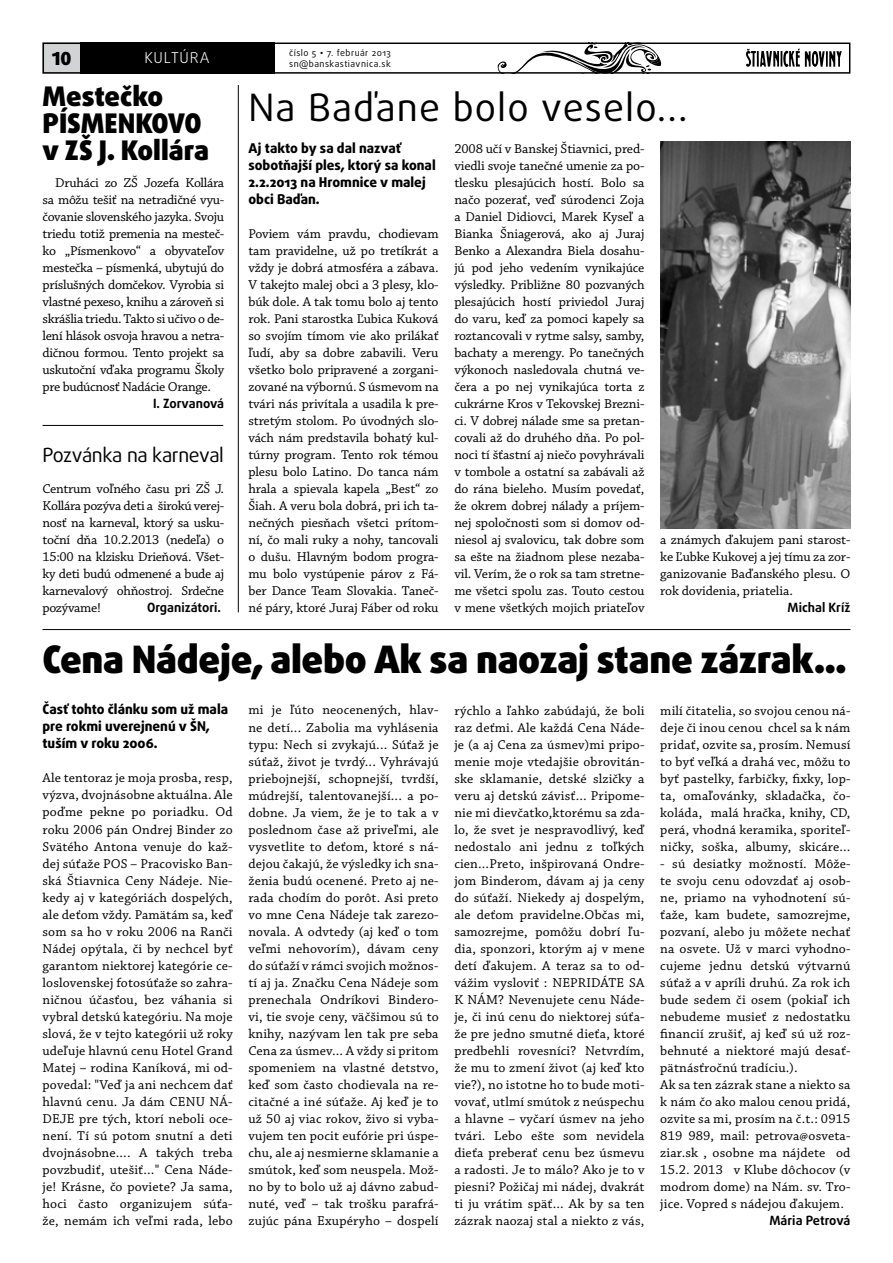
<style>
.page{position:relative;width:893px;height:1263px;background:#fff}
.page>*{position:absolute;margin:0;border:0;box-sizing:border-box;transform-origin:0 0}
.t1{font:900 37.8px "Daxline Pro";letter-spacing:-.01em;color:#000}
.t2{font:37.8px "Daxline Pro";letter-spacing:.03em;color:#000}
.t3{font:900 27px/27px "Daxline Pro";color:#000}
.t4{font:19.5px "Daxline Pro";letter-spacing:-.03em;color:#000}
.t5{font:900 18px "Daxline Pro";color:#000}
.t6{font:300 15px "Daxline Pro";letter-spacing:.06em;color:#fff}
.t7{font:13.5px/17px "Chaparral Pro Capt";letter-spacing:.01em;color:#000;text-align:justify}
.t8{font:800 13.5px/17px "Daxline Pro";color:#000}
.t9{font:700 12.75px "Daxline Pro";color:#000}
.t10{font:9px "Daxline Pro";letter-spacing:.05em;color:#000}
.s1{font-family:"Gill Sans MT Pro"}
</style>
<div class="page">
<div style="left:43px;top:43px;width:46px;height:31px;background:#d1d3d4"></div>
<svg style="left:497px;top:46px;width:165px;height:25px"></svg>
<div style="left:43px;top:43px;width:807px;height:31px;border:2px solid #000"></div>
<div style="left:80px;top:43px;width:194px;height:31px;background:#000"></div>
<svg style="left:746px;top:49px;width:96px;height:18px"></svg>
<hr style="left:238px;top:85px;width:1px;height:527px;background:#000">
<hr style="left:43px;top:629px;width:807px;height:1px;background:#000">
<hr style="left:43px;top:425px;width:180px;height:1px;background:#000">
<img style="left:660px;top:141px;width:190px;height:387px">
<h3 class="t5" style="left:52px;top:46px;width:21px">10</h3>
<p class="t10" style="left:289px;top:47px;width:103px">číslo 5 <span class="s1">•</span> 7. február 2013</p>
<p class="t6" style="left:144px;top:48px;width:67px">KULTÚRA</p>
<p class="t10" style="left:289px;top:58px;width:103px">sn@banskastiavnica.sk</p>
<h2 class="t3" style="left:43px;top:83px;width:168px">Mestečko<br>PÍSMENKOVO v ZŠ J. Kollára</h2>
<p class="t7" style="left:43px;top:175px;width:183px;text-indent:13px">Druháci zo ZŠ Jozefa Kollára sa môžu tešiť na netradičné vyu&shy;čovanie slovenského jazyka. Svoju triedu totiž premenia na mesteč&shy;ko „Písmenkovo“ a obyvateľov mestečka – písmenká, ubytujú do príslušných domčekov. Vyrobia si vlastné pexeso, knihu a zároveň si skrášlia triedu. Takto si učivo o de&shy;lení hlások osvoja hravou a netra&shy;dičnou formou. Tento projekt sa uskutoční vďaka programu Školy pre budúcnosť Nadácie Orange.</p>
<p class="t9" style="left:153px;top:395px;width:73px">I. Zorvanová</p>
<h3 class="t4" style="left:43px;top:442px;width:183px">Pozvánka na karneval</h3>
<p class="t7" style="left:43px;top:481px;width:183px">Centrum voľného času pri ZŠ J.<br>Kollára pozýva deti a širokú verej&shy;nosť na karneval, ktorý sa usku&shy;toční dňa 10.2.2013 (nedeľa) o 15:00 na klzisku Drieňová. Všet&shy;ky deti budú odmenené a bude aj karnevalový ohňostroj. Srdečne pozývame!</p>
<p class="t9" style="left:147px;top:599px;width:75px">Organizátori.</p>
<h1 class="t2" style="left:248px;top:82px;width:441px">Na Baďane bolo veselo...</h1>
<p class="t8" style="left:248px;top:140px;width:189px">Aj takto by sa dal nazvať sobotňajší ples, ktorý sa konal<br>2.2.2013 na Hromnice v malej obci Baďan.</p>
<p class="t7" style="left:248px;top:226px;width:192px">Poviem vám pravdu, chodievam tam pravidelne, už po tretíkrát a vždy je dobrá atmosféra a zábava.<br>V takejto malej obci a 3 plesy, klo&shy;búk dole. A tak tomu bolo aj tento rok. Pani starostka Ľubica Kuková so svojím tímom vie ako prilákať ľudí, aby sa dobre zabavili. Veru všetko bolo pripravené a zorgani&shy;zované na výbornú. S úsmevom na tvári nás privítala a usadila k pre&shy;stretým stolom. Po úvodných slo&shy;vách nám predstavila bohatý kul&shy;túrny program. Tento rok témou plesu bolo Latino. Do tanca nám hrala a spievala kapela „Best“ zo Šiah. A veru bola dobrá, pri ich ta&shy;nečných piesňach všetci prítom&shy;ní, čo mali ruky a nohy, tancovali o dušu. Hlavným bodom progra&shy;mu bolo vystúpenie párov z Fá&shy;ber Dance Team Slovakia. Taneč&shy;né páry, ktoré Juraj Fáber od roku</p>
<p class="t7" style="left:454px;top:141px;width:192px">2008 učí v Banskej Štiavnici, pred&shy;viedli svoje tanečné umenie za po&shy;tlesku plesajúcich hostí. Bolo sa načo pozerať, veď súrodenci Zoja a Daniel Didiovci, Marek Kyseľ a Bianka Šniagerová, ako aj Juraj Benko a Alexandra Biela dosahu&shy;jú pod jeho vedením vynikajúce výsledky. Približne 80 pozvaných plesajúcich hostí priviedol Juraj do varu, keď za pomoci kapely sa roztancovali v rytme salsy, samby, bachaty a merengy. Po tanečných výkonoch nasledovala chutná ve&shy;čera a po nej vynikajúca torta z cukrárne Kros v Tekovskej Brezni&shy;ci. V dobrej nálade sme sa pretan&shy;covali až do druhého dňa. Po pol&shy;noci tí šťastní aj niečo povyhrávali v tombole a ostatní sa zabávali až do rána bieleho. Musím povedať, že okrem dobrej nálady a príjem&shy;nej spoločnosti som si domov od&shy;niesol aj svalovicu, tak dobre som sa ešte na žiadnom plese nezaba&shy;vil. Verím, že o rok sa tam stretne&shy;me všetci spolu zas. Touto cestou v mene všetkých mojich priateľov</p>
<p class="t7" style="left:660px;top:532px;width:192px">a známych ďakujem pani starost&shy;ke Ľubke Kukovej a jej tímu za zor&shy;ganizovanie Baďanského plesu. O rok dovidenia, priatelia.</p>
<p class="t9" style="left:788px;top:599px;width:64px">Michal Kríž</p>
<h1 class="t1" style="left:43px;top:634px;width:805px">Cena Nádeje, alebo Ak sa naozaj stane zázrak...</h1>
<p class="t8" style="left:43px;top:701px;width:187px">Časť tohto článku som už mala pre rokmi uverejnenú v ŠN, tuším v roku 2006.</p>
<p class="t7" style="left:43px;top:770px;width:192px">Ale tentoraz je moja prosba, resp, výzva, dvojnásobne aktuálna. Ale poďme pekne po poriadku. Od roku 2006 pán Ondrej Binder zo Svätého Antona venuje do kaž&shy;dej súťaže POS – Pracovisko Ban&shy;ská Štiavnica Ceny Nádeje. Nie&shy;kedy aj v kategóriách dospelých, ale deťom vždy. Pamätám sa, keď som sa ho v roku 2006 na Ranči Nádej opýtala, či by nechcel byť garantom niektorej kategórie ce&shy;loslovenskej fotosúťaže so zahra&shy;ničnou účasťou, bez váhania si vybral detskú kategóriu. Na moje slová, že v tejto kategórii už roky udeľuje hlavnú cenu Hotel Grand Matej – rodina Kaníková, mi od&shy;povedal: "Veď ja ani nechcem dať hlavnú cenu. Ja dám CENU NÁ-DEJE pre tých, ktorí neboli oce&shy;není. Tí sú potom snutní a deti dvojnásobne.... A takých treba povzbudiť, utešiť..." Cena Náde&shy;je! Krásne, čo poviete? Ja sama, hoci často organizujem súťa&shy;že, nemám ich veľmi rada, lebo</p>
<p class="t7" style="left:248px;top:702px;width:192px">mi je ľúto neocenených, hlav&shy;ne detí... Zabolia ma vyhlásenia typu: Nech si zvykajú... Súťaž je súťaž, život je tvrdý... Vyhrávajú priebojnejší, schopnejší, tvrdší, múdrejší, talentovanejší... a po&shy;dobne. Ja viem, že je to tak a v poslednom čase až priveľmi, ale vysvetlite to deťom, ktoré s ná&shy;dejou čakajú, že výsledky ich sna&shy;ženia budú ocenené. Preto aj ne&shy;rada chodím do porôt. Asi preto vo mne Cena Nádeje tak zarezo&shy;novala. A odvtedy (aj keď o tom veľmi nehovorím), dávam ceny do súťaží v rámci svojich možnos&shy;tí aj ja. Značku Cena Nádeje som prenechala Ondríkovi Bindero&shy;vi, tie svoje ceny, väčšimou sú to knihy, nazývam len tak pre seba Cena za úsmev... A vždy si pritom spomeniem na vlastné detstvo, keď som často chodievala na re&shy;citačné a iné súťaže. Aj keď je to už 50 aj viac rokov, živo si vyba&shy;vujem ten pocit eufórie pri úspe&shy;chu, ale aj nesmierne sklamanie a smútok, keď som neuspela. Mož&shy;no by to bolo už aj dávno zabud&shy;nuté, veď – tak trošku parafrá&shy;zujúc pána Exupéryho – dospelí</p>
<p class="t7" style="left:454px;top:702px;width:192px">rýchlo a ľahko zabúdajú, že boli raz deťmi. Ale každá Cena Náde&shy;je (a aj Cena za úsmev)mi pripo&shy;menie moje vtedajšie obrovitán&shy;ske sklamanie, detské slzičky a veru aj detskú závisť... Pripome&shy;nie mi dievčatko,ktorému sa zda&shy;lo, že svet je nespravodlivý, keď nedostalo ani jednu z toľkých cien...Preto, inšpirovaná Ondre&shy;jom Binderom, dávam aj ja ceny do súťaží. Niekedy aj dospelým, ale deťom pravidelne.Občas mi, samozrejme, pomôžu dobrí ľu&shy;dia, sponzori, ktorým aj v mene detí ďakujem. A teraz sa to od&shy;vážim vysloviť : NEPRIDÁTE SA K NÁM? Nevenujete cenu Náde&shy;je, či inú cenu do niektorej súťa&shy;že pre jedno smutné dieťa, ktoré predbehli rovesníci? Netvrdím, že mu to zmení život (aj keď kto vie?), no istotne ho to bude moti&shy;vovať, utlmí smútok z neúspechu a hlavne – vyčarí úsmev na jeho tvári. Lebo ešte som nevidela dieťa preberať cenu bez úsmevu a radosti. Je to málo? Ako je to v piesni? Požičaj mi nádej, dvakrát ti ju vrátim späť... Ak by sa ten zázrak naozaj stal a niekto z vás,</p>
<p class="t7" style="left:660px;top:702px;width:192px">milí čitatelia, so svojou cenou ná&shy;deje či inou cenou chcel sa k nám pridať, ozvite sa, prosím. Nemusí to byť veľká a drahá vec, môžu to byť pastelky, farbičky, fixky, lop&shy;ta, omaľovánky, skladačka, čo&shy;koláda, malá hračka, knihy, CD, perá, vhodná keramika, sporiteľ&shy;ničky, soška, albumy, skicáre...</p>
<p class="t7" style="left:660px;top:855px;width:192px;text-align:left">- sú desiatky možností. Môže&shy;te svoju cenu odovzdať aj osob&shy;ne, priamo na vyhodnotení sú&shy;ťaže, kam budete, samozrejme, pozvaní, alebo ju môžete nechať na osvete. Už v marci vyhodno&shy;cujeme jednu detskú výtvarnú súťaž a v apríli druhú. Za rok ich bude sedem či osem (pokiaľ ich nebudeme musieť z nedostatku financií zrušiť, aj keď sú už roz&shy;behnuté a niektoré majú desať&shy;pätnásťročnú tradíciu.).<br>Ak sa ten zázrak stane a niekto sa k nám čo ako malou cenou pridá, ozvite sa mi, prosím na č.t.: 0915<br>819 989, mail: petrova@osveta&shy;ziar.sk , osobne ma nájdete od<br>15.2. 2013 v Klube dôchocov (v modrom dome) na Nám. sv. Tro&shy;jice. Vopred s nádejou ďakujem.</p>
<p class="t9" style="left:769px;top:1212px;width:83px">Mária Petrová</p>
</div>
